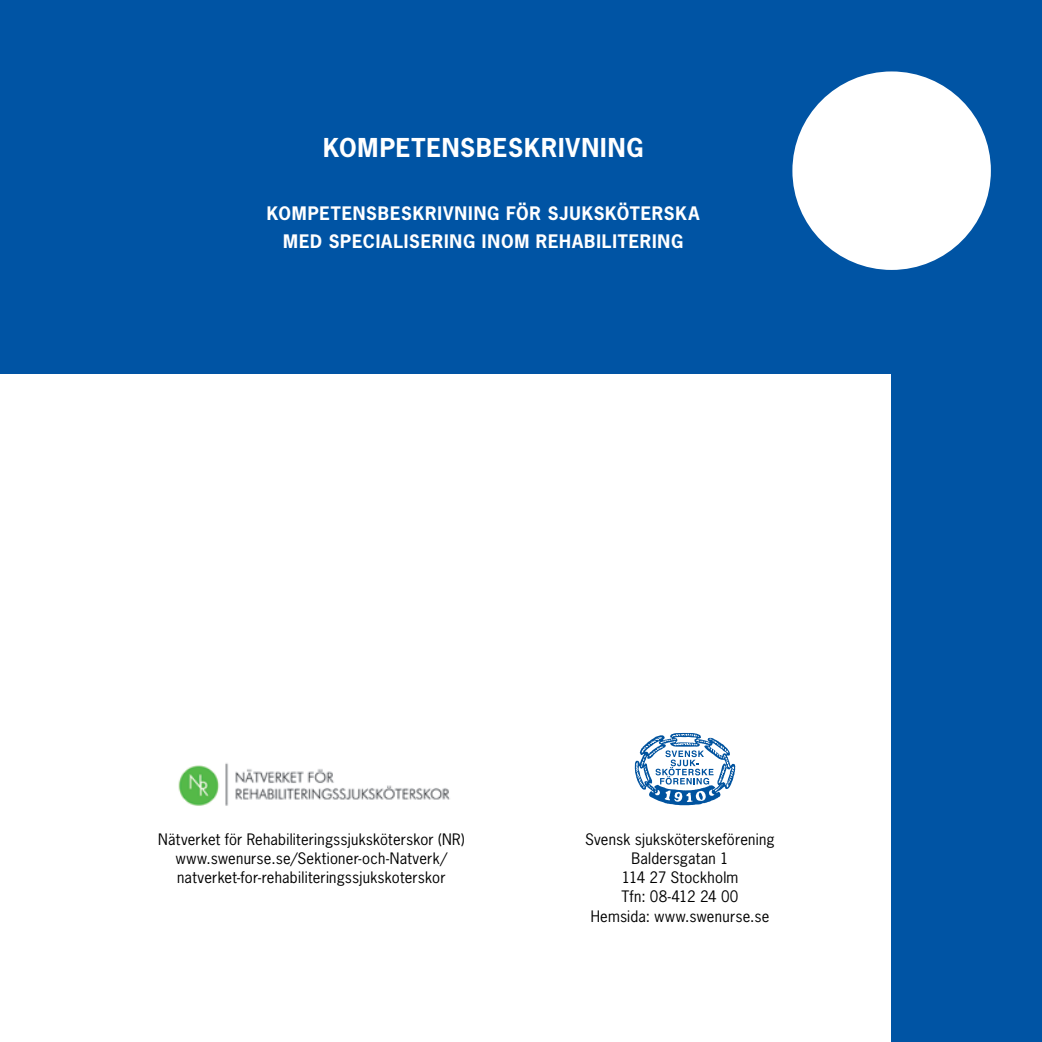
<style>
.page{position:relative;width:1042px;height:1042px;background:#fff}
.page>*{position:absolute;margin:0;border:0;box-sizing:border-box;transform-origin:0 0}
.t1{font:700 24.5px "News Gothic Std";letter-spacing:.035em;color:#fff}
.t2{font:700 17.5px/28px "News Gothic Std";letter-spacing:.045em;color:#fff;text-align:center}
.t3{font:14.88px/19.2px "News Gothic Std";letter-spacing:.015em;color:#000;text-align:center}
</style>
<div class="page">
<div style="left:0;top:0;width:1042px;height:374px;background:#0054a4"></div>
<div style="left:792px;top:71px;width:199px;height:199px;background:#fff;border-radius:50%"></div>
<svg style="left:634px;top:733px;width:101px;height:72px"></svg>
<div style="left:891px;top:337px;width:151px;height:705px;background:#0054a4"></div>
<img style="left:178px;top:763px;width:272px;height:43px">
<h1 class="t1" style="left:323px;top:131px;width:322px">KOMPETENSBESKRIVNING</h1>
<p class="t2" style="left:267px;top:199px;width:434px">KOMPETENSBESKRIVNING FÖR SJUKSKÖTERSKA<br>MED SPECIALISERING INOM REHABILITERING</p>
<p class="t3" style="left:158px;top:829px;width:308px">Nätverket för Rehabiliteringssjuksköterskor (NR) www.swenurse.se/Sektioner-och-Natverk/ natverket-for-rehabiliteringssjukskoterskor</p>
<p class="t3" style="left:585px;top:829px;width:191px">Svensk sjuksköterskeförening<br>Baldersgatan 1<br>114 27 Stockholm<br>Tfn: 08-412 24 00<br>Hemsida: www.swenurse.se</p>
</div>
